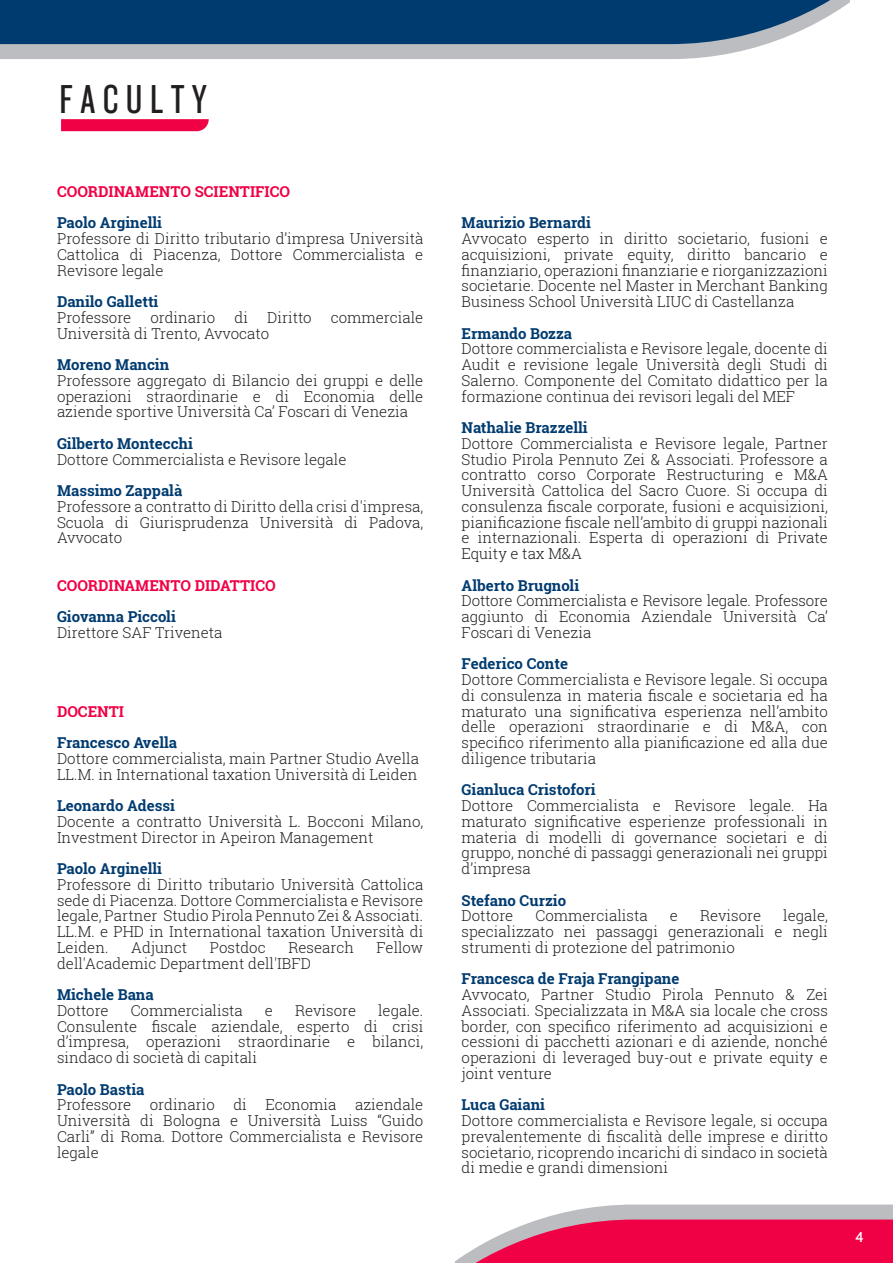
<style>
.page{position:relative;width:893px;height:1263px;background:#fff}
.page>*{position:absolute;margin:0;border:0;box-sizing:border-box;transform-origin:0 0}
.t1{font:42px "Knockout HTF28 Junior Featherwt";letter-spacing:.18em;color:#231f20}
.t2{font:300 15px/15.8px "Roboto Slab";color:#231f20;text-align:justify}
.t3{font:700 15px "Roboto Slab";color:#003b70}
.t4{font:700 15px "Roboto Slab";color:#f00044}
.t5{font:15px "Knockout HTF31 Junior Middlewt";color:#fff}
</style>
<div class="page">
<svg style="left:455px;top:1204px;width:438px;height:59px;background:#e5527d"></svg>
<svg style="left:0;top:44px;width:766px;height:15px;background:#bdbec2"></svg>
<svg style="left:0;top:0;width:849px;height:44px;background:#114878"></svg>
<svg style="left:61px;top:119px;width:148px;height:12px;background:#f00849"></svg>
<h1 class="t1" style="left:60px;top:78px;width:149px">FACULTY</h1>
<p class="t4" style="left:57px;top:181px;width:234px">COORDINAMENTO SCIENTIFICO</p>
<p class="t3" style="left:57px;top:213px;width:107px">Paolo Arginelli</p>
<p class="t2" style="left:57px;top:230px;width:368px">Professore di Diritto tributario d’impresa Università Cattolica di Piacenza, Dottore Commercialista e Revisore legale</p>
<p class="t3" style="left:57px;top:291px;width:103px">Danilo Galletti</p>
<p class="t2" style="left:57px;top:309px;width:76px">Professore</p>
<p class="t2" style="left:150px;top:309px;width:67px">ordinario</p>
<p class="t2" style="left:234px;top:309px;width:15px">di</p>
<p class="t2" style="left:267px;top:309px;width:46px">Diritto</p>
<p class="t2" style="left:331px;top:309px;width:94px">commerciale</p>
<p class="t2" style="left:57px;top:325px;width:214px">Università di Trento, Avvocato</p>
<p class="t3" style="left:57px;top:354px;width:114px">Moreno Mancin</p>
<p class="t2" style="left:57px;top:372px;width:368px">Professore aggregato di Bilancio dei gruppi e delle operazioni straordinarie e di Economia delle aziende sportive Università Ca’ Foscari di Venezia</p>
<p class="t3" style="left:57px;top:433px;width:137px">Gilberto Montecchi</p>
<p class="t2" style="left:57px;top:451px;width:291px">Dottore Commercialista e Revisore legale</p>
<p class="t3" style="left:57px;top:480px;width:127px">Massimo Zappalà</p>
<p class="t2" style="left:57px;top:498px;width:368px">Professore a contratto di Diritto della crisi d'impresa, Scuola di Giurisprudenza Università di Padova, Avvocato</p>
<p class="t4" style="left:57px;top:575px;width:220px">COORDINAMENTO DIDATTICO</p>
<p class="t3" style="left:57px;top:606px;width:120px">Giovanna Piccoli</p>
<p class="t2" style="left:57px;top:624px;width:167px">Direttore SAF Triveneta</p>
<p class="t4" style="left:57px;top:701px;width:69px">DOCENTI</p>
<p class="t3" style="left:57px;top:732px;width:122px">Francesco Avella</p>
<p class="t2" style="left:57px;top:750px;width:363px">Dottore commercialista, main Partner Studio Avella<br>LL.M. in International taxation Università di Leiden</p>
<p class="t3" style="left:57px;top:795px;width:120px">Leonardo Adessi</p>
<p class="t2" style="left:57px;top:813px;width:368px">Docente a contratto Università L. Bocconi Milano,<br>Investment Director in Apeiron Management</p>
<p class="t3" style="left:57px;top:858px;width:107px">Paolo Arginelli</p>
<p class="t2" style="left:57px;top:876px;width:368px">Professore di Diritto tributario Università Cattolica sede di Piacenza. Dottore Commercialista e Revisore legale, Partner Studio Pirola Pennuto Zei &amp; Associati.<br>LL.M. e PHD in International taxation Università di Leiden.</p>
<p class="t2" style="left:131px;top:939px;width:57px">Adjunct</p>
<p class="t2" style="left:210px;top:939px;width:57px">Postdoc</p>
<p class="t2" style="left:288px;top:939px;width:67px">Research</p>
<p class="t2" style="left:377px;top:939px;width:48px">Fellow</p>
<p class="t2" style="left:57px;top:955px;width:255px">dell'Academic Department dell'IBFD</p>
<p class="t3" style="left:57px;top:984px;width:98px">Michele Bana</p>
<p class="t2" style="left:57px;top:1002px;width:53px">Dottore</p>
<p class="t2" style="left:131px;top:1002px;width:114px">Commercialista</p>
<p class="t2" style="left:265px;top:1002px;width:10px">e</p>
<p class="t2" style="left:295px;top:1002px;width:63px">Revisore</p>
<p class="t2" style="left:57px;top:1002px;width:368px;text-indent:321px">legale.<br>Consulente fiscale aziendale, esperto di crisi d’impresa, operazioni straordinarie e bilanci, sindaco di società di capitali</p>
<p class="t3" style="left:57px;top:1079px;width:89px">Paolo Bastia</p>
<p class="t2" style="left:57px;top:1097px;width:368px">Professore ordinario di Economia aziendale Università di Bologna e Università Luiss “Guido Carli” di Roma. Dottore Commercialista e Revisore legale</p>
<p class="t3" style="left:462px;top:213px;width:131px">Maurizio Bernardi</p>
<p class="t2" style="left:462px;top:230px;width:368px">Avvocato esperto in diritto societario, fusioni e acquisizioni, private equity, diritto bancario e finanziario, operazioni finanziarie e riorganizzazioni societarie. Docente nel Master in Merchant Banking Business School Università LIUC di Castellanza</p>
<p class="t3" style="left:462px;top:323px;width:112px">Ermando Bozza</p>
<p class="t2" style="left:462px;top:341px;width:368px">Dottore commercialista e Revisore legale, docente di Audit e revisione legale Università degli Studi di Salerno. Componente del Comitato didattico per la formazione continua dei revisori legali del MEF</p>
<p class="t3" style="left:462px;top:417px;width:128px">Nathalie Brazzelli</p>
<p class="t2" style="left:462px;top:435px;width:368px">Dottore Commercialista e Revisore legale, Partner Studio Pirola Pennuto Zei &amp; Associati. Professore a contratto corso Corporate Restructuring e M&amp;A Università Cattolica del Sacro Cuore. Si occupa di consulenza fiscale corporate, fusioni e acquisizioni, pianificazione fiscale nell’ambito di gruppi nazionali e internazionali. Esperta di operazioni di Private Equity e tax M&amp;A</p>
<p class="t3" style="left:462px;top:575px;width:119px">Alberto Brugnoli</p>
<p class="t2" style="left:462px;top:593px;width:368px">Dottore Commercialista e Revisore legale. Professore aggiunto di Economia Aziendale Università Ca’ Foscari di Venezia</p>
<p class="t3" style="left:462px;top:654px;width:108px">Federico Conte</p>
<p class="t2" style="left:462px;top:671px;width:368px">Dottore Commercialista e Revisore legale. Si occupa di consulenza in materia fiscale e societaria ed ha maturato una significativa esperienza nell’ambito delle operazioni straordinarie e di M&amp;A, con specifico riferimento alla pianificazione ed alla due diligence tributaria</p>
<p class="t3" style="left:462px;top:780px;width:135px">Gianluca Cristofori</p>
<p class="t2" style="left:462px;top:797px;width:368px">Dottore Commercialista e Revisore legale. Ha maturato significative esperienze professionali in materia di modelli di governance societari e di gruppo, nonché di passaggi generazionali nei gruppi d’impresa</p>
<p class="t3" style="left:462px;top:890px;width:106px">Stefano Curzio</p>
<p class="t2" style="left:462px;top:908px;width:53px">Dottore</p>
<p class="t2" style="left:535px;top:908px;width:114px">Commercialista</p>
<p class="t2" style="left:670px;top:908px;width:10px">e</p>
<p class="t2" style="left:700px;top:908px;width:63px">Revisore</p>
<p class="t2" style="left:462px;top:908px;width:368px;text-indent:322px">legale, specializzato nei passaggi generazionali e negli strumenti di protezione del patrimonio</p>
<p class="t3" style="left:462px;top:969px;width:219px">Francesca de Fraja Frangipane</p>
<p class="t2" style="left:462px;top:986px;width:368px">Avvocato, Partner Studio Pirola Pennuto &amp; Zei Associati. Specializzata in M&amp;A sia locale che cross border, con specifico riferimento ad acquisizioni e cessioni di pacchetti azionari e di aziende, nonché operazioni di leveraged buy-out e private equity e joint venture</p>
<p class="t3" style="left:462px;top:1095px;width:85px">Luca Gaiani</p>
<p class="t2" style="left:462px;top:1112px;width:368px">Dottore commercialista e Revisore legale, si occupa prevalentemente di fiscalità delle imprese e diritto societario, ricoprendo incarichi di sindaco in società di medie e grandi dimensioni</p>
<p class="t5" style="left:855px;top:1229px;width:9px">4</p>
</div>
